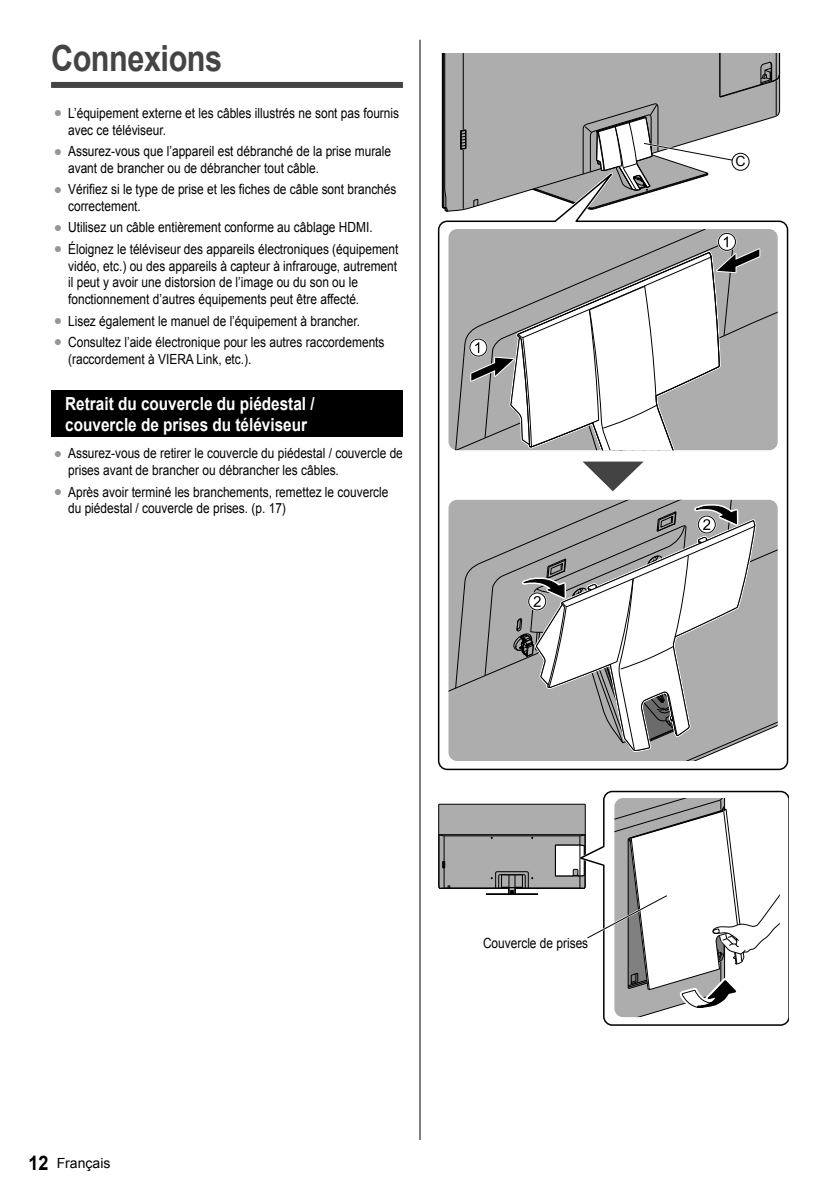
<style>
.page{position:relative;width:840px;height:1191px;background:#fff}
.page>*{position:absolute;margin:0;border:0;box-sizing:border-box;transform-origin:0 0}
.t1{font:700 36px "Arial";letter-spacing:-.015em;color:#444;scale:.85 1}
.t2{font:700 18px/21.6px "Arial";color:#fff;scale:.85 1}
.t3{font:14px/16.8px "Arial";color:#000;scale:.85 1}
.t4{font:14px "Arial";color:#000}
.s1{color:#969696}
.s2{font-weight:700;font-size:20px}
</style>
<div class="page">
<hr style="left:419px;top:40px;width:1px;height:1100px;background:#000">
<div style="left:51px;top:82px;width:352px;height:6px;background:#444"></div>
<div style="left:51px;top:391px;width:352px;height:46px;background:#000"></div>
<div style="left:443px;top:53px;width:83px;height:102px;background:#adadad"></div>
<svg style="left:444px;top:53px;width:3px;height:102px"></svg>
<svg style="left:459px;top:129px;width:7px;height:21px"></svg>
<hr style="left:462px;top:150px;width:1px;height:58px;background:#000">
<hr style="left:462px;top:53px;width:1px;height:76px;background:#000">
<svg style="left:437px;top:165px;width:351px;height:606px"></svg>
<div style="left:454px;top:229px;width:251px;height:7px;background:#adadad"></div>
<svg style="left:533px;top:761px;width:224px;height:8px"></svg>
<svg style="left:526px;top:53px;width:253px;height:158px"></svg>
<div style="left:731px;top:153px;width:17px;height:17px;background:#fff;border-radius:50%"></div>
<div style="left:731px;top:153px;width:18px;height:18px;border:1px solid #000;border-radius:50%"></div>
<div style="left:717px;top:232px;width:19px;height:19px;border:2px solid #fff;border-radius:50%"></div>
<svg style="left:718px;top:233px;width:17px;height:17px"></svg>
<div style="left:717px;top:233px;width:18px;height:18px;border:1px solid #000;border-radius:50%"></div>
<svg style="left:582px;top:461px;width:61px;height:30px"></svg>
<svg style="left:448px;top:236px;width:329px;height:214px"></svg>
<svg style="left:448px;top:503px;width:329px;height:258px"></svg>
<svg style="left:603px;top:790px;width:185px;height:236px"></svg>
<svg style="left:438px;top:798px;width:341px;height:219px"></svg>
<h1 class="t1" style="left:51px;top:38px;width:203px">Connexions</h1>
<p class="t3" style="left:68px;top:105px;width:391px;text-indent:-14px"><span class="s1">●</span> L’équipement externe et les câbles illustrés ne sont pas fournis avec ce téléviseur.</p>
<p class="t3" style="left:68px;top:143px;width:381px;text-indent:-14px"><span class="s1">●</span> Assurez-vous que l’appareil est débranché de la prise murale avant de brancher ou de débrancher tout câble.</p>
<p class="t3" style="left:68px;top:181px;width:387px;text-indent:-14px"><span class="s1">●</span> Vérifiez si le type de prise et les fiches de câble sont branchés correctement.</p>
<p class="t3" style="left:54px;top:219px;width:376px"><span class="s1">●</span> Utilisez un câble entièrement conforme au câblage HDMI.</p>
<p class="t3" style="left:68px;top:240px;width:390px;text-indent:-14px"><span class="s1">●</span> Éloignez le téléviseur des appareils électroniques (équipement vidéo, etc.) ou des appareils à capteur à infrarouge, autrement il peut y avoir une distorsion de l’image ou du son ou le fonctionnement d’autres équipements peut être affecté.</p>
<p class="t3" style="left:54px;top:312px;width:361px"><span class="s1">●</span> Lisez également le manuel de l’équipement à brancher.</p>
<p class="t3" style="left:68px;top:334px;width:373px;text-indent:-14px"><span class="s1">●</span> Consultez l’aide électronique pour les autres raccordements (raccordement à VIERA Link, etc.).</p>
<p class="t2" style="left:65px;top:393px;width:295px">Retrait du couvercle du piédestal / couvercle de prises du téléviseur</p>
<p class="t3" style="left:68px;top:445px;width:395px;text-indent:-14px"><span class="s1">●</span> Assurez-vous de retirer le couvercle du piédestal / couvercle de prises avant de brancher ou débrancher les câbles.</p>
<p class="t3" style="left:68px;top:483px;width:378px;text-indent:-14px"><span class="s1">●</span> Après avoir terminé les branchements, remettez le couvercle du piédestal / couvercle de prises. (p. 17)</p>
<p class="t4" style="left:735px;top:154px;width:12px">C</p>
<p class="t4" style="left:28px;top:1155px;width:84px"><span class="s2">12</span> Français</p>
<p class="t3" style="left:482px;top:934px;width:125px">Couvercle de prises</p>
</div>
